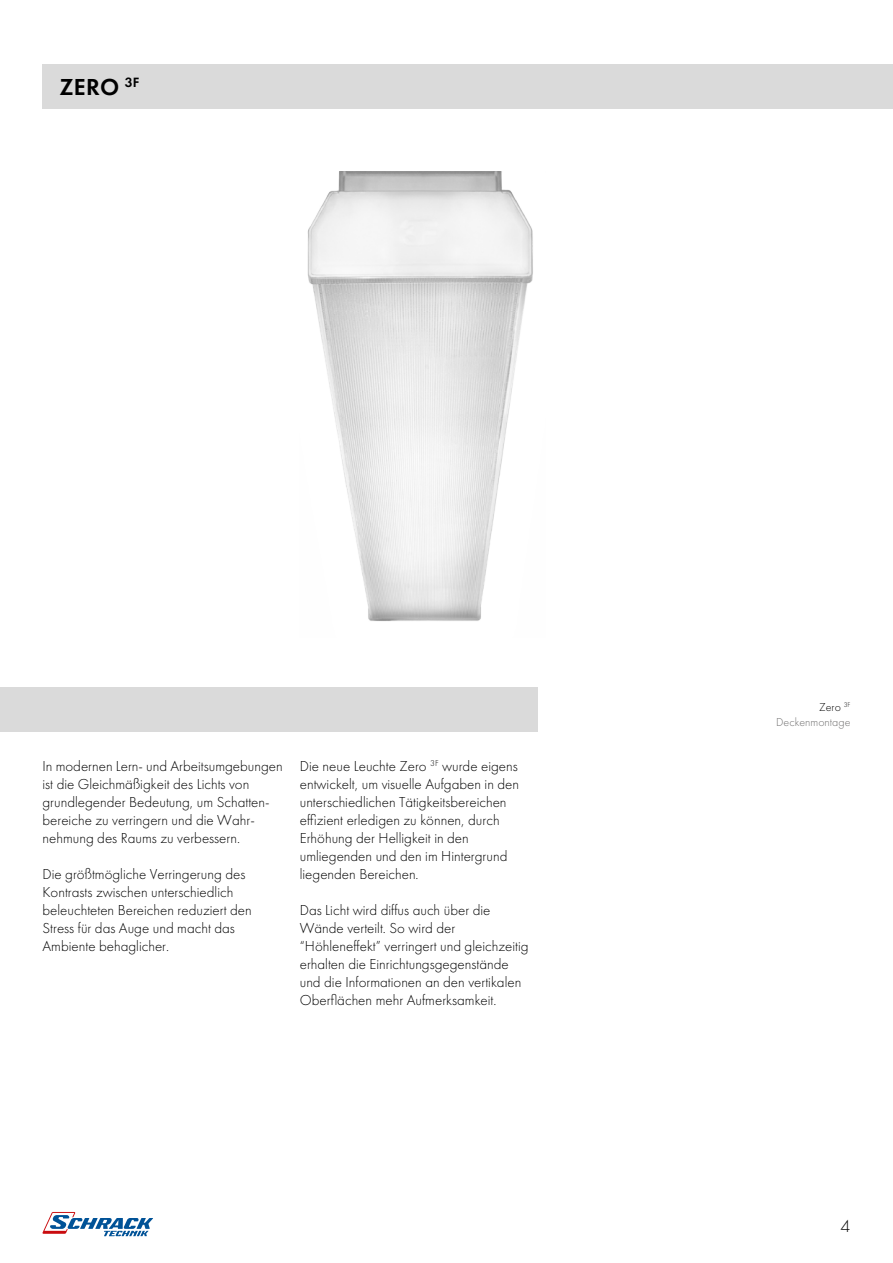
<style>
.page{position:relative;width:893px;height:1263px;background:#fff}
.page>*{position:absolute;margin:0;border:0;box-sizing:border-box;transform-origin:0 0}
.t1{font:600 24px "Futura PT";color:#000}
.t2{font:300 18px "Futura PT";color:#000}
.t3{font:300 15px/18px "Futura PT";color:#000}
.t4{font:300 12px/15px "Futura PT";color:#706f6f;text-align:right}
.s1{color:#000}
</style>
<div class="page">
<img style="left:307px;top:171px;width:226px;height:450px">
<svg style="left:43px;top:1212px;width:110px;height:24px"></svg>
<div style="left:43px;top:64px;width:850px;height:44px;background:#dadada"></div>
<div style="left:0;top:687px;width:538px;height:44px;background:#dadada"></div>
<h1 class="t1" style="left:60px;top:72px;width:81px">ZERO <sup>3F</sup></h1>
<p class="t3" style="left:43px;top:757px;width:242px">In modernen Lern- und Arbeitsumgebungen ist die Gleichmäßigkeit des Lichts von grundlegender Bedeutung, um Schatten&shy;bereiche zu verringern und die Wahr&shy;nehmung des Raums zu verbessern.</p>
<p class="t3" style="left:43px;top:865px;width:211px">Die größtmögliche Verringerung des Kontrasts zwischen unterschiedlich beleuchteten Bereichen reduziert den Stress für das Auge und macht das Ambiente behaglicher.</p>
<p class="t3" style="left:300px;top:757px;width:221px">Die neue Leuchte Zero <sup>3F</sup> wurde eigens entwickelt, um visuelle Aufgaben in den unterschiedlichen Tätigkeitsbereichen effizient erledigen zu können, durch Erhöhung der Helligkeit in den umliegenden und den im Hintergrund liegenden Bereichen.</p>
<p class="t3" style="left:300px;top:901px;width:230px">Das Licht wird diffus auch über die Wände verteilt. So wird der “Höhleneffekt” verringert und gleichzeitig erhalten die Einrichtungsgegenstände und die Informationen an den vertikalen Oberflächen mehr Aufmerksamkeit.</p>
<p class="t4" style="left:776px;top:699px;width:76px"><span class="s1">Zero</span> <sup>3F<br></sup>Deckenmontage</p>
<p class="t2" style="left:841px;top:1216px;width:11px">4</p>
</div>
